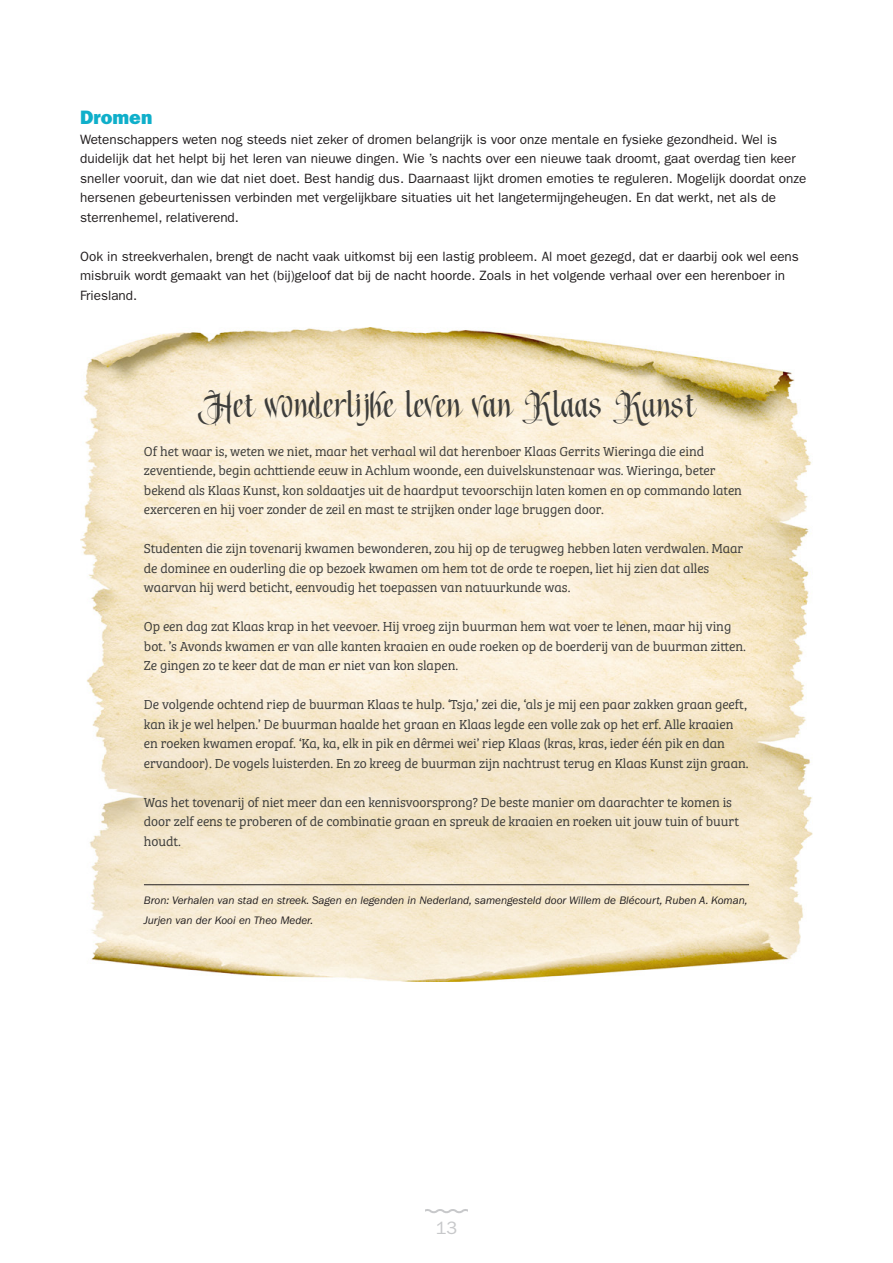
<style>
.page{position:relative;width:893px;height:1263px;background:#fff}
.page>*{position:absolute;margin:0;border:0;box-sizing:border-box;transform-origin:0 0}
.H3_Tussenkop_10_volk{font:36px "Songofcorona";color:#3d3d3b}
.H2_Tussenkop_13{font:19.5px "ITC Franklin Gothic Std Hvy";color:#0fafca}
.t1{font:18px "ITC Franklin Gothic Std";color:#c7c8ca}
.Basisalinea_kader_vo{font:300 13.5px/19.5px "Bree Serif";letter-spacing:-.005em;color:#3d3d3b}
.t2{font:13.5px/19.5px "ITC Franklin Gothic Std";color:#231f20}
.Bron_voetnoot{font:italic 11.25px/19.5px "ITC Franklin Gothic Std";color:#231f20}
</style>
<div class="page">
<svg style="left:425px;top:1209px;width:43px;height:5px"></svg>
<img style="left:80px;top:327px;width:733px;height:654px">
<hr style="left:144px;top:884px;width:605px;height:1px;background:#231f20">
<p class="H2_Tussenkop_13" style="left:80px;top:106px;width:74px">Dromen</p>
<p class="t2" style="left:80px;top:129px;width:728px">Wetenschappers weten nog steeds niet zeker of dromen belangrijk is voor onze mentale en fysieke gezondheid. Wel is duidelijk dat het helpt bij het leren van nieuwe dingen. Wie ’s nachts over een nieuwe taak droomt, gaat overdag tien keer sneller vooruit, dan wie dat niet doet. Best handig dus. Daarnaast lijkt dromen emoties te reguleren. Mogelijk doordat onze hersenen gebeurtenissen verbinden met vergelijkbare situaties uit het langetermijngeheugen. En dat werkt, net als de sterrenhemel, relativerend.</p>
<p class="t2" style="left:80px;top:246px;width:720px">Ook in streekverhalen, brengt de nacht vaak uitkomst bij een lastig probleem. Al moet gezegd, dat er daarbij ook wel eens misbruik wordt gemaakt van het (bij)geloof dat bij de nacht hoorde. Zoals in het volgende verhaal over een herenboer in<br>Friesland.</p>
<h3 class="H3_Tussenkop_10_volk" style="left:198px;top:383px;width:498px">Het wonderlijke leven van Klaas Kunst</h3>
<h3 class="Basisalinea_kader_vo" style="left:144px;top:440px;width:600px">Of het waar is, weten we niet, maar het verhaal wil dat herenboer Klaas Gerrits Wieringa die eind zeventiende, begin achttiende eeuw in Achlum woonde, een duivelskunstenaar was. Wieringa, beter bekend als Klaas Kunst, kon soldaatjes uit de haardput tevoorschijn laten komen en op commando laten exerceren en hij voer zonder de zeil en mast te strijken onder lage bruggen door.</h3>
<h3 class="Basisalinea_kader_vo" style="left:144px;top:538px;width:601px">Studenten die zijn tovenarij kwamen bewonderen, zou hij op de terugweg hebben laten verdwalen. Maar de dominee en ouderling die op bezoek kwamen om hem tot de orde te roepen, liet hij zien dat alles waarvan hij werd beticht, eenvoudig het toepassen van natuurkunde was.</h3>
<h3 class="Basisalinea_kader_vo" style="left:144px;top:616px;width:603px">Op een dag zat Klaas krap in het veevoer. Hij vroeg zijn buurman hem wat voer te lenen, maar hij ving bot. ’s Avonds kwamen er van alle kanten kraaien en oude roeken op de boerderij van de buurman zitten.<br>Ze gingen zo te keer dat de man er niet van kon slapen.</h3>
<h3 class="Basisalinea_kader_vo" style="left:144px;top:694px;width:606px">De volgende ochtend riep de buurman Klaas te hulp. ‘Tsja,’ zei die, ‘als je mij een paar zakken graan geeft, kan ik je wel helpen.’ De buurman haalde het graan en Klaas legde een volle zak op het erf. Alle kraaien en roeken kwamen eropaf. ‘Ka, ka, elk in pik en dêrmei wei’ riep Klaas (kras, kras, ieder één pik en dan ervandoor). De vogels luisterden. En zo kreeg de buurman zijn nachtrust terug en Klaas Kunst zijn graan.</h3>
<h3 class="Basisalinea_kader_vo" style="left:144px;top:791px;width:597px">Was het tovenarij of niet meer dan een kennisvoorsprong? De beste manier om daarachter te komen is door zelf eens te proberen of de combinatie graan en spreuk de kraaien en roeken uit jouw tuin of buurt houdt.</h3>
<p class="Bron_voetnoot" style="left:144px;top:891px;width:605px">Bron: Verhalen van stad en streek. Sagen en legenden in Nederland, samengesteld door Willem de Blécourt, Ruben A. Koman,<br>Jurjen van der Kooi en Theo Meder.</p>
<h3 class="t1" style="left:436px;top:1217px;width:23px">13</h3>
</div>
